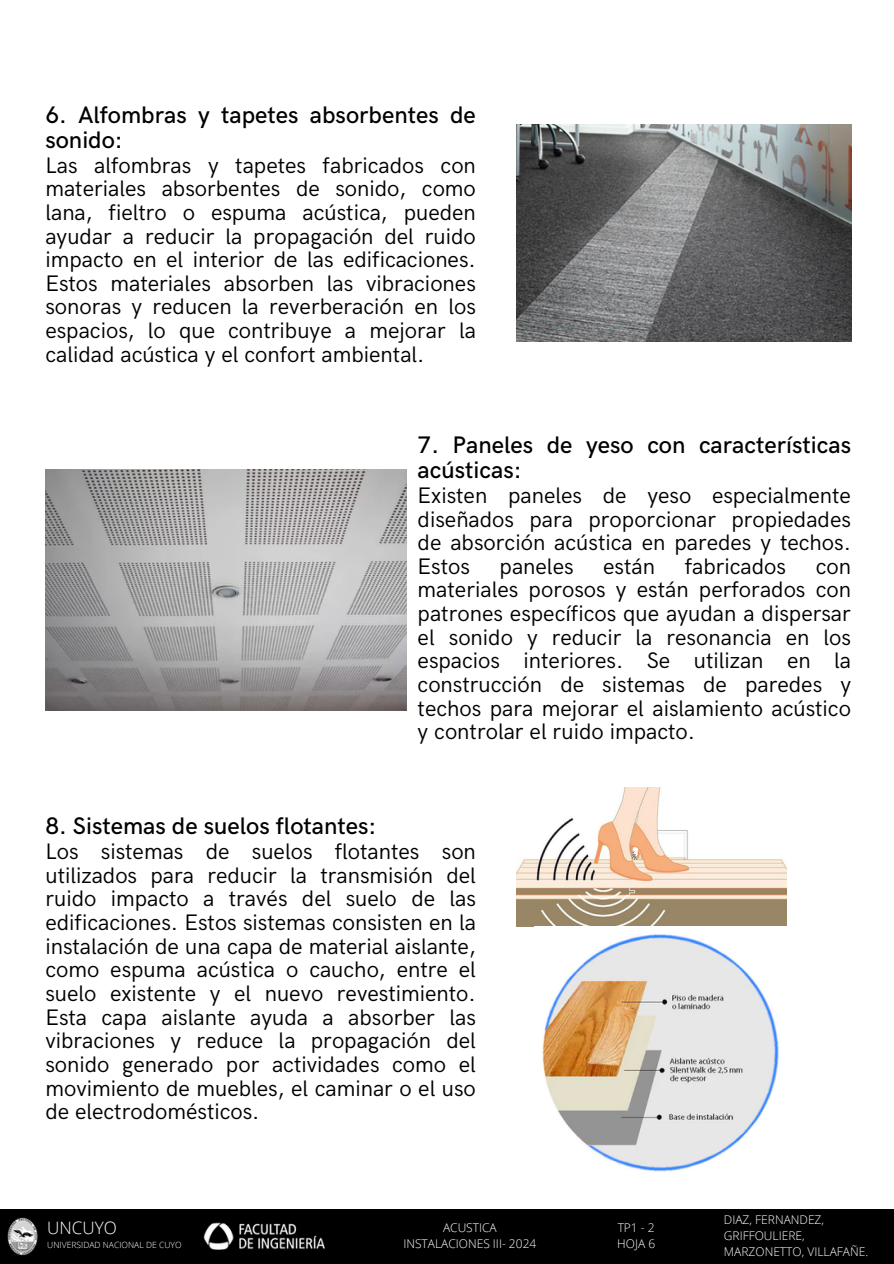
<style>
.page{position:relative;width:894px;height:1264px;background:#fff}
.page>*{position:absolute;margin:0;border:0;box-sizing:border-box;transform-origin:0 0}
.t1{font:500 24px/24.8px "HK Grotesk";color:#000}
.t2{font:22.5px/23.7px "HK Grotesk";color:#000;text-align:justify}
.t3{font:300 17.1px "Open Sans";color:#fff}
.t4{font:300 12px/16px "Open Sans";color:#fff}
.t5{font:300 8.55px "Open Sans";color:#fff}
</style>
<div class="page">
<div style="left:0;top:1208px;width:893px;height:55px;background:#000"></div>
<img style="left:8px;top:1217px;width:30px;height:37px">
<img style="left:203px;top:1222px;width:122px;height:28px">
<img style="left:516px;top:787px;width:270px;height:139px">
<img style="left:542px;top:934px;width:237px;height:238px">
<img style="left:516px;top:124px;width:335px;height:217px">
<img style="left:45px;top:470px;width:361px;height:240px">
<h2 class="t1" style="left:45px;top:103px;width:432px">6. Alfombras y tapetes absorbentes de sonido:</h2>
<h2 class="t2" style="left:45px;top:154px;width:432px">Las alfombras y tapetes fabricados con materiales absorbentes de sonido, como lana, fieltro o espuma acústica, pueden ayudar a reducir la propagación del ruido impacto en el interior de las edificaciones.<br>Estos materiales absorben las vibraciones sonoras y reducen la reverberación en los espacios, lo que contribuye a mejorar la calidad acústica y el confort ambiental.</h2>
<h2 class="t1" style="left:417px;top:434px;width:435px">7. Paneles de yeso con características acústicas:</h2>
<h2 class="t2" style="left:417px;top:484px;width:434px">Existen paneles de yeso especialmente diseñados para proporcionar propiedades de absorción acústica en paredes y techos.<br>Estos</h2>
<h2 class="t2" style="left:499px;top:555px;width:75px">paneles</h2>
<h2 class="t2" style="left:603px;top:555px;width:53px">están</h2>
<h2 class="t2" style="left:684px;top:555px;width:103px">fabricados</h2>
<h2 class="t2" style="left:417px;top:555px;width:435px;text-indent:398px">con materiales porosos y están perforados con patrones específicos que ayudan a dispersar el sonido y reducir la resonancia en los espacios interiores. Se utilizan en la construcción de sistemas de paredes y techos para mejorar el aislamiento acústico y controlar el ruido impacto.</h2>
<h2 class="t1" style="left:45px;top:814px;width:332px">8. Sistemas de suelos flotantes:</h2>
<h2 class="t2" style="left:45px;top:840px;width:432px">Los sistemas de suelos flotantes son utilizados para reducir la transmisión del ruido impacto a través del suelo de las edificaciones. Estos sistemas consisten en la instalación de una capa de material aislante, como espuma acústica o caucho, entre el suelo existente y el nuevo revestimiento.<br>Esta capa aislante ayuda a absorber las vibraciones y reduce la propagación del sonido generado por actividades como el movimiento de muebles, el caminar o el uso de electrodomésticos.</h2>
<h1 class="t3" style="left:47px;top:1215px;width:71px">UNCUYO</h1>
<p class="t5" style="left:47px;top:1239px;width:136px">UNIVERSIDAD NACIONAL DE CUYO</p>
<h1 class="t4" style="left:403px;top:1219px;width:134px;text-align:center">ACUSTICA<br>INSTALACIONES III- 2024</h1>
<p class="t4" style="left:723px;top:1211px;width:146px">DIAZ, FERNANDEZ,<br>GRIFFOULIERE,<br>MARZONETTO, VILLAFAÑE.</p>
<p class="t4" style="left:617px;top:1219px;width:39px">TP1 - 2<br>HOJA 6</p>
</div>
